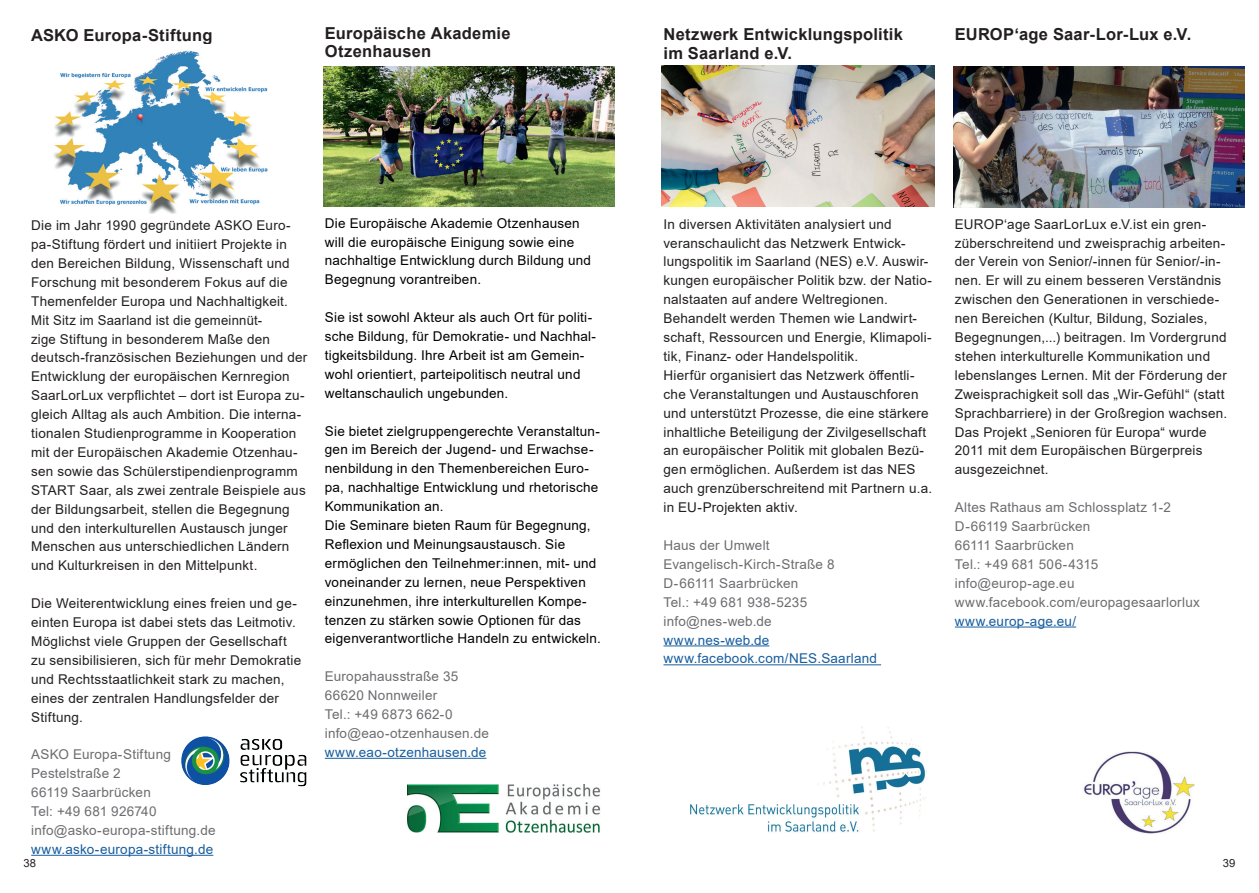
<style>
.page{position:relative;width:1259px;height:893px;background:#fff}
.page>*{position:absolute;margin:0;border:0;box-sizing:border-box;transform-origin:0 0}
.t1{font:700 16.5px/18.9px "Arial";letter-spacing:.015em;color:#231f20}
.t2{font:13.5px/18.9px "Arial";letter-spacing:.015em;color:#231f20}
.t3{font:13.5px/18.9px "Arial";letter-spacing:.015em;color:#000}
.t4{font:13.5px/18.9px "Arial";letter-spacing:.015em;color:#6c6d70}
.t5{font:13.5px/18.9px "Arial";letter-spacing:.015em;color:#175d9e}
.t6{font:11.25px "Arial";color:#231f20}
</style>
<div class="page">
<hr style="left:663px;top:645px;width:106px;height:1px;background:#175d9e">
<hr style="left:663px;top:664px;width:218px;height:1px;background:#175d9e">
<hr style="left:955px;top:626px;width:121px;height:1px;background:#175d9e">
<img style="left:1084px;top:751px;width:111px;height:83px">
<hr style="left:31px;top:855px;width:182px;height:1px;background:#175d9e">
<hr style="left:325px;top:758px;width:161px;height:1px;background:#175d9e">
<img style="left:181px;top:736px;width:126px;height:51px">
<img style="left:408px;top:785px;width:192px;height:47px">
<img style="left:690px;top:726px;width:236px;height:106px">
<img style="left:661px;top:66px;width:273px;height:141px">
<img style="left:324px;top:66px;width:290px;height:141px">
<img style="left:954px;top:67px;width:290px;height:140px">
<img style="left:54px;top:50px;width:214px;height:164px">
<p class="t1" style="left:31px;top:26px;width:183px">ASKO Europa-Stiftung</p>
<p class="t1" style="left:325px;top:24px;width:187px">Europäische Akademie<br>Otzenhausen</p>
<p class="t2" style="left:31px;top:216px;width:278px">Die im Jahr 1990 gegründete ASKO Euro&shy;pa-Stiftung fördert und initiiert Projekte in den Bereichen Bildung, Wissenschaft und Forschung mit besonderem Fokus auf die Themenfelder Europa und Nachhaltigkeit.<br>Mit Sitz im Saarland ist die gemeinnüt-<br>zige Stiftung in besonderem Maße den deutsch-französischen Beziehungen und der Entwicklung der europäischen Kernregion SaarLorLux verpflichtet – dort ist Europa zu&shy;gleich Alltag als auch Ambition. Die interna&shy;tionalen Studienprogramme in Kooperation mit der Europäischen Akademie Otzenhau&shy;sen sowie das Schülerstipendienprogramm START Saar, als zwei zentrale Beispiele aus der Bildungsarbeit, stellen die Begegnung und den interkulturellen Austausch junger Menschen aus unterschiedlichen Ländern und Kulturkreisen in den Mittelpunkt.</p>
<p class="t2" style="left:31px;top:594px;width:272px">Die Weiterentwicklung eines freien und ge&shy;einten Europa ist dabei stets das Leitmotiv.<br>Möglichst viele Gruppen der Gesellschaft zu sensibilisieren, sich für mehr Demokratie und Rechtsstaatlichkeit stark zu machen, eines der zentralen Handlungsfelder der Stiftung.</p>
<p class="t4" style="left:31px;top:745px;width:186px">ASKO Europa-Stiftung<br>Pestelstraße 2<br>66119 Saarbrücken<br>Tel: +49 681 926740 info@asko-europa-stiftung.de</p>
<p class="t5" style="left:31px;top:839px;width:184px">www.asko-europa-stiftung.de</p>
<p class="t3" style="left:325px;top:213px;width:268px">Die Europäische Akademie Otzenhausen will die europäische Einigung sowie eine nachhaltige Entwicklung durch Bildung und Begegnung vorantreiben.</p>
<p class="t3" style="left:325px;top:308px;width:273px">Sie ist sowohl Akteur als auch Ort für politi&shy;sche Bildung, für Demokratie- und Nachhal&shy;tigkeitsbildung. Ihre Arbeit ist am Gemein&shy;wohl orientiert, parteipolitisch neutral und weltanschaulich ungebunden.</p>
<p class="t3" style="left:325px;top:421px;width:277px">Sie bietet zielgruppengerechte Veranstaltun&shy;gen im Bereich der Jugend- und Erwachse&shy;nenbildung in den Themenbereichen Euro&shy;pa, nachhaltige Entwicklung und rhetorische Kommunikation an.<br>Die Seminare bieten Raum für Begegnung, Reflexion und Meinungsaustausch. Sie ermöglichen den Teilnehmer:innen, mit- und voneinander zu lernen, neue Perspektiven einzunehmen, ihre interkulturellen Kompe&shy;tenzen zu stärken sowie Optionen für das eigenverantwortliche Handeln zu entwickeln.</p>
<p class="t4" style="left:325px;top:667px;width:166px">Europahausstraße 35<br>66620 Nonnweiler<br>Tel.: +49 6873 662-0 info@eao-otzenhausen.de</p>
<p class="t5" style="left:325px;top:743px;width:163px">www.eao-otzenhausen.de</p>
<p class="t1" style="left:663px;top:25px;width:241px">Netzwerk Entwicklungspolitik im Saarland e.V.</p>
<p class="t1" style="left:955px;top:25px;width:238px">EUROP‘age Saar-Lor-Lux e.V.</p>
<p class="t2" style="left:663px;top:214px;width:270px">In diversen Aktivitäten analysiert und veranschaulicht das Netzwerk Entwick&shy;lungspolitik im Saarland (NES) e.V. Auswir&shy;kungen europäischer Politik bzw. der Natio&shy;nalstaaten auf andere Weltregionen.<br>Behandelt werden Themen wie Landwirt&shy;schaft, Ressourcen und Energie, Klimapoli&shy;tik, Finanz- oder Handelspolitik.<br>Hierfür organisiert das Netzwerk öffentli&shy;che Veranstaltungen und Austauschforen und unterstützt Prozesse, die eine stärkere inhaltliche Beteiligung der Zivilgesellschaft an europäischer Politik mit globalen Bezü&shy;gen ermöglichen. Außerdem ist das NES auch grenzüberschreitend mit Partnern u.a. in EU-Projekten aktiv.</p>
<p class="t4" style="left:663px;top:536px;width:173px">Haus der Umwelt<br>Evangelisch-Kirch-Straße 8<br>D-66111 Saarbrücken<br>Tel.: +49 681 938-5235 info@nes-web.de</p>
<p class="t5" style="left:663px;top:630px;width:215px">www.nes-web.de www.facebook.com/NES.Saarland</p>
<p class="t2" style="left:955px;top:214px;width:274px">EUROP‘age SaarLorLux e.V.ist ein gren&shy;züberschreitend und zweisprachig arbeiten&shy;der Verein von Senior/-innen für Senior/-in&shy;nen. Er will zu einem besseren Verständnis zwischen den Generationen in verschiede&shy;nen Bereichen (Kultur, Bildung, Soziales, Begegnungen,...) beitragen. Im Vordergrund stehen interkulturelle Kommunikation und lebenslanges Lernen. Mit der Förderung der Zweisprachigkeit soll das „Wir-Gefühl“ (statt Sprachbarriere) in der Großregion wachsen.<br>Das Projekt „Senioren für Europa“ wurde 2011 mit dem Europäischen Bürgerpreis ausgezeichnet.</p>
<p class="t4" style="left:955px;top:498px;width:246px">Altes Rathaus am Schlossplatz 1-2<br>D-66119 Saarbrücken<br>66111 Saarbrücken<br>Tel.: +49 681 506-4315 info@europ-age.eu www.facebook.com/europagesaarlorlux</p>
<p class="t5" style="left:955px;top:611px;width:123px">www.europ-age.eu/</p>
<p class="t6" style="left:24px;top:856px;width:14px">38</p>
<p class="t6" style="left:1223px;top:856px;width:14px">39</p>
</div>
